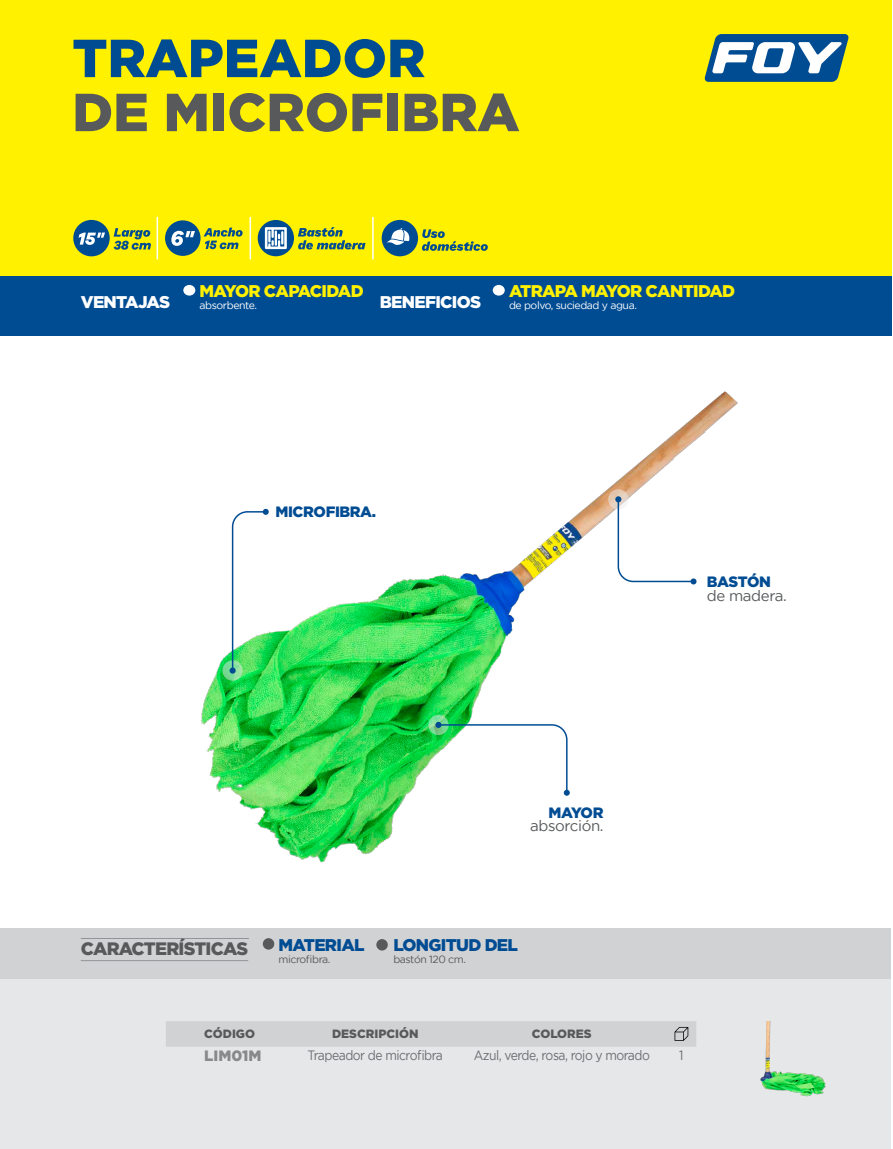
<style>
.page{position:relative;width:893px;height:1149px;background:#fff}
.page>*{position:absolute;margin:0;border:0;box-sizing:border-box;transform-origin:0 0}
.t1{font:900 53.4px "Gotham";color:#57595b}
.t2{font:900 53.4px "Gotham";color:#004c93}
.t3{font:900 18px "Gotham";letter-spacing:-.04em;color:#57595b}
.t4{font:900 16.95px "Gotham";letter-spacing:-.04em;color:#fff100}
.t5{font:900 16.95px "Gotham";letter-spacing:-.04em;color:#004c93}
.t6{font:900 16.95px "Gotham";letter-spacing:-.04em;color:#fff}
.t7{font:900 15px "Gotham";letter-spacing:-.025em;color:#004c93}
.t8{font:15px "Gotham";letter-spacing:-.025em;color:#57595b}
.t9{font:900 15px "Gotham";color:#88898b}
.t10{font:13.5px "Gotham";letter-spacing:-.04em;color:#6d6d71;scale:.9 1}
.t11{font:900 12px "Gotham";color:#57595b}
.t12{font:10.5px "Gotham";letter-spacing:-.04em;color:#fff}
.t13{font:10.5px "Gotham";letter-spacing:-.04em;color:#57595b}
</style>
<div class="page">
<div style="left:0;top:0;width:892px;height:276px;background:#fff100"></div>
<div style="left:0;top:276px;width:892px;height:60px;background:#004c93"></div>
<svg style="left:704px;top:34px;width:145px;height:48px;background:#6490a6"></svg>
<div style="left:0;top:957px;width:891px;height:191px;background:#e5e7e8"></div>
<div style="left:0;top:927px;width:891px;height:51px;background:#d1d2d4"></div>
<hr style="left:372px;top:217px;width:2px;height:42px;background:#fff">
<hr style="left:250px;top:217px;width:1px;height:42px;background:#fff">
<hr style="left:157px;top:217px;width:1px;height:42px;background:#fff">
<svg style="left:114px;top:228px;width:37px;height:21px"></svg>
<div style="left:73px;top:220px;width:37px;height:36px;background:#004c93;border-radius:50%"></div>
<svg style="left:79px;top:232px;width:26px;height:13px"></svg>
<svg style="left:204px;top:227px;width:39px;height:22px"></svg>
<div style="left:165px;top:220px;width:36px;height:36px;background:#004c93;border-radius:50%"></div>
<svg style="left:171px;top:231px;width:24px;height:15px"></svg>
<div style="left:258px;top:220px;width:36px;height:36px;background:#004c93;border-radius:50%"></div>
<svg style="left:265px;top:227px;width:22px;height:22px"></svg>
<svg style="left:298px;top:227px;width:67px;height:22px"></svg>
<svg style="left:422px;top:229px;width:66px;height:22px"></svg>
<div style="left:382px;top:220px;width:36px;height:36px;background:#004c93;border-radius:50%"></div>
<svg style="left:386px;top:228px;width:23px;height:17px"></svg>
<div style="left:183px;top:285px;width:12px;height:10px;background:#fff;border-radius:50%"></div>
<div style="left:493px;top:285px;width:12px;height:10px;background:#fff;border-radius:50%"></div>
<hr style="left:81px;top:937px;width:168px;height:1px;background:#939498">
<hr style="left:81px;top:959px;width:167px;height:1px;background:#939498">
<div style="left:263px;top:937px;width:11px;height:12px;background:#57595b;border-radius:50%"></div>
<div style="left:376px;top:938px;width:12px;height:12px;background:#57595b;border-radius:50%"></div>
<div style="left:166px;top:1021px;width:530px;height:25px;background:#d1d2d4"></div>
<img style="left:201px;top:391px;width:537px;height:472px">
<img style="left:760px;top:1021px;width:66px;height:76px">
<svg style="left:222px;top:660px;width:21px;height:20px"></svg>
<svg style="left:230px;top:508px;width:39px;height:165px"></svg>
<svg style="left:608px;top:489px;width:20px;height:20px"></svg>
<svg style="left:615px;top:496px;width:81px;height:88px"></svg>
<svg style="left:428px;top:714px;width:21px;height:20px"></svg>
<svg style="left:435px;top:721px;width:7px;height:6px"></svg>
<svg style="left:437px;top:723px;width:133px;height:72px"></svg>
<h1 class="t2" style="left:72px;top:27px;width:355px">TRAPEADOR</h1>
<h1 class="t1" style="left:72px;top:81px;width:449px">DE MICROFIBRA</h1>
<p class="t6" style="left:81px;top:292px;width:91px">VENTAJAS</p>
<p class="t4" style="left:200px;top:281px;width:166px">MAYOR CAPACIDAD</p>
<p class="t12" style="left:200px;top:300px;width:59px">absorbente.</p>
<p class="t6" style="left:380px;top:292px;width:103px">BENEFICIOS</p>
<p class="t4" style="left:509px;top:281px;width:228px">ATRAPA MAYOR CANTIDAD</p>
<p class="t12" style="left:509px;top:300px;width:129px">de polvo, suciedad y agua.</p>
<p class="t7" style="left:275px;top:503px;width:102px">MICROFIBRA.</p>
<p class="t7" style="left:707px;top:573px;width:66px">BASTÓN</p>
<p class="t8" style="left:707px;top:587px;width:81px">de madera.</p>
<p class="t7" style="left:549px;top:803px;width:56px">MAYOR</p>
<p class="t8" style="left:530px;top:817px;width:75px">absorción.</p>
<h2 class="t3" style="left:81px;top:938px;width:169px">CARACTERÍSTICAS</h2>
<p class="t5" style="left:279px;top:934px;width:88px">MATERIAL</p>
<p class="t13" style="left:279px;top:952px;width:54px">microfibra.</p>
<p class="t5" style="left:393px;top:934px;width:126px">LONGITUD DEL</p>
<p class="t13" style="left:393px;top:952px;width:74px">bastón 120 cm.</p>
<p class="t11" style="left:204px;top:1026px;width:53px">CÓDIGO</p>
<p class="t11" style="left:332px;top:1026px;width:88px">DESCRIPCIÓN</p>
<p class="t11" style="left:532px;top:1026px;width:61px">COLORES</p>
<p class="t9" style="left:204px;top:1046px;width:59px">LIM01M</p>
<p class="t10" style="left:307px;top:1047px;width:152px">Trapeador de microfibra</p>
<p class="t10" style="left:474px;top:1047px;width:197px">Azul, verde, rosa, rojo y morado</p>
<p class="t10" style="left:679px;top:1047px;width:6px">1</p>
</div>
